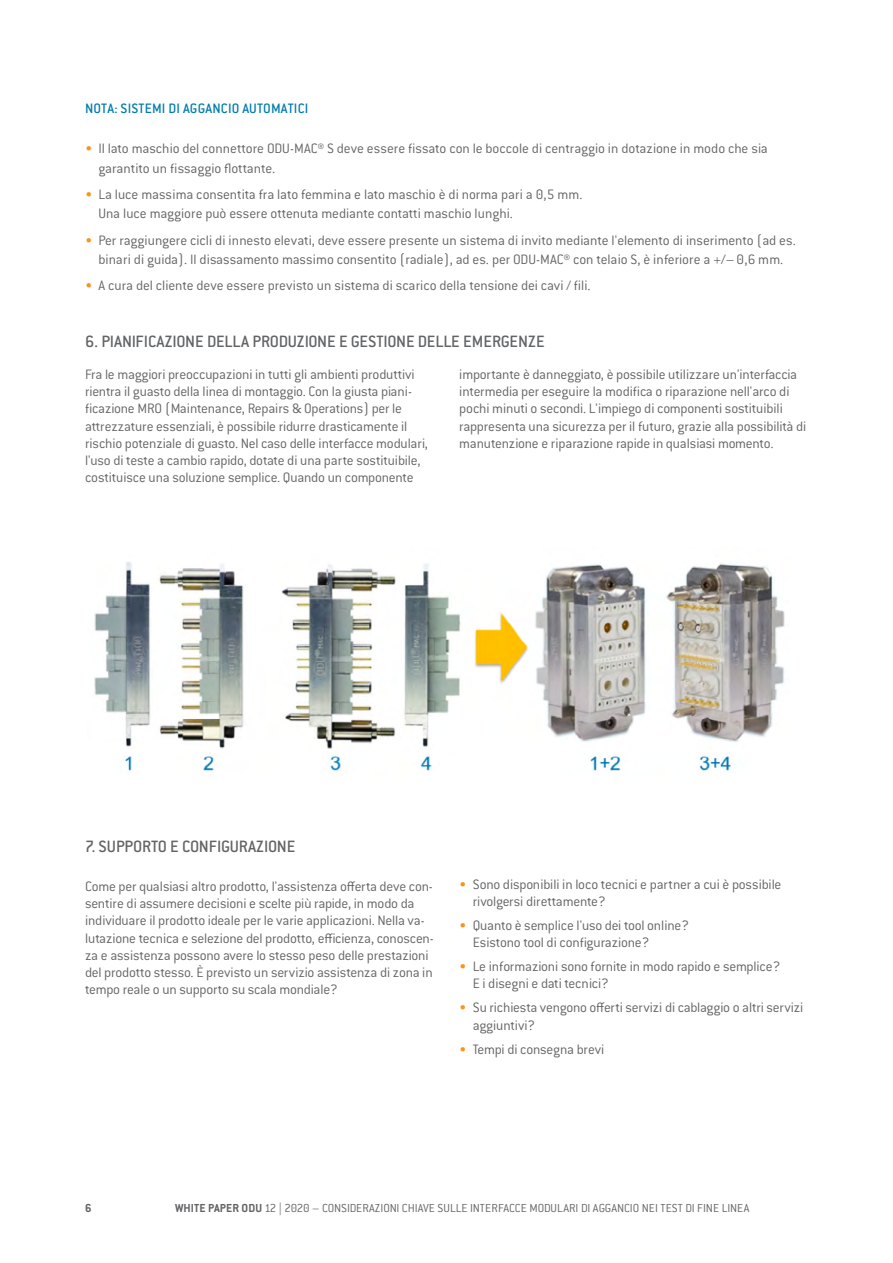
<style>
.page{position:relative;width:893px;height:1263px;background:#fff}
.page>*{position:absolute;margin:0;border:0;box-sizing:border-box;transform-origin:0 0}
.sub_2{font:500 18px "ITC Conduitfor ODU";letter-spacing:-.01em;color:#636466}
.body_copy{font:300 15px/17.2px "ITC Conduitfor ODU";letter-spacing:-.01em;color:#636466}
.sub_2-2{font:300 15px/17.2px "ITC Conduitfor ODU";letter-spacing:-.015em;color:#636466}
.t1{font:500 15px "ITC Conduitfor ODU";letter-spacing:.01em;color:#007dac}
.t2{font:300 12.75px "ITC Conduitfor ODU";letter-spacing:-.005em;color:#636466}
.t3{font:700 12.75px "ITC Conduitfor ODU";color:#636466}
.s1{color:#f7941e}
.s2{font-weight:700}
</style>
<div class="page">
<img style="left:94px;top:562px;width:691px;height:210px">
<p class="t1" style="left:85px;top:99px;width:225px">NOTA: SISTEMI DI AGGANCIO AUTOMATICI</p>
<p class="body_copy" style="left:99px;top:139px;width:671px;line-height:19.5px;text-indent:-14px"><span class="s1">•</span> Il lato maschio del connettore ODU-MAC® S deve essere fissato con le boccole di centraggio in dotazione in modo che sia garantito un fissaggio flottante.</p>
<p class="body_copy" style="left:99px;top:185px;width:485px;line-height:19.5px;text-indent:-14px"><span class="s1">•</span> La luce massima consentita fra lato femmina e lato maschio è di norma pari a 0,5 mm.<br>Una luce maggiore può essere ottenuta mediante contatti maschio lunghi.</p>
<p class="body_copy" style="left:85px;top:230px;width:712px;line-height:19.5px;text-align:center"><span class="s1">•</span> Per raggiungere cicli di innesto elevati, deve essere presente un sistema di invito mediante l'elemento di inserimento (ad es. binari di guida). Il disassamento massimo consentito (radiale), ad es. per ODU-MAC® con telaio S, è inferiore a +/– 0,6 mm.</p>
<p class="body_copy" style="left:85px;top:277px;width:507px"><span class="s1">•</span> A cura del cliente deve essere previsto un sistema di scarico della tensione dei cavi / fili.</p>
<p class="sub_2" style="left:85px;top:331px;width:461px">6. PIANIFICAZIONE DELLA PRODUZIONE E GESTIONE DELLE EMERGENZE</p>
<p class="body_copy" style="left:85px;top:366px;width:344px">Fra le maggiori preoccupazioni in tutti gli ambienti produttivi rientra il guasto della linea di montaggio. Con la giusta piani&shy;ficazione MRO (Maintenance, Repairs &amp; Operations) per le attrezzature essenziali, è possibile ridurre drasticamente il rischio potenziale di guasto. Nel caso delle interfacce modulari, l'uso di teste a cambio rapido, dotate di una parte sostituibile, costituisce una soluzione semplice. Quando un componente</p>
<p class="body_copy" style="left:459px;top:366px;width:349px">importante è danneggiato, è possibile utilizzare un'interfaccia intermedia per eseguire la modifica o riparazione nell'arco di pochi minuti o secondi. L'impiego di componenti sostituibili rappresenta una sicurezza per il futuro, grazie alla possibilità di manutenzione e riparazione rapide in qualsiasi momento.</p>
<p class="sub_2" style="left:85px;top:836px;width:212px">7. SUPPORTO E CONFIGURAZIONE</p>
<p class="sub_2-2" style="left:85px;top:878px;width:350px">Come per qualsiasi altro prodotto, l'assistenza offerta deve con&shy;sentire di assumere decisioni e scelte più rapide, in modo da individuare il prodotto ideale per le varie applicazioni. Nella va&shy;lutazione tecnica e selezione del prodotto, efficienza, conoscen&shy;za e assistenza possono avere lo stesso peso delle prestazioni del prodotto stesso. È previsto un servizio assistenza di zona in tempo reale o un supporto su scala mondiale?</p>
<p class="body_copy" style="left:473px;top:875px;width:310px;text-indent:-14px"><span class="s1">•</span> Sono disponibili in loco tecnici e partner a cui è possibile rivolgersi direttamente?</p>
<p class="body_copy" style="left:473px;top:917px;width:218px;text-indent:-14px"><span class="s1">•</span> Quanto è semplice l'uso dei tool online?<br>Esistono tool di configurazione?</p>
<p class="body_copy" style="left:473px;top:958px;width:309px;text-indent:-14px"><span class="s1">•</span> Le informazioni sono fornite in modo rapido e semplice?<br>E i disegni e dati tecnici?</p>
<p class="body_copy" style="left:473px;top:999px;width:332px;text-indent:-14px"><span class="s1">•</span> Su richiesta vengono offerti servizi di cablaggio o altri servizi aggiuntivi?</p>
<p class="body_copy" style="left:459px;top:1040px;width:147px"><span class="s1">•</span> Tempi di consegna brevi</p>
<p class="t3" style="left:85px;top:1201px;width:8px">6</p>
<p class="t2" style="left:175px;top:1201px;width:576px"><span class="s2">WHITE PAPER ODU</span> 12 | 2020 – CONSIDERAZIONI CHIAVE SULLE INTERFACCE MODULARI DI AGGANCIO NEI TEST DI FINE LINEA</p>
</div>
